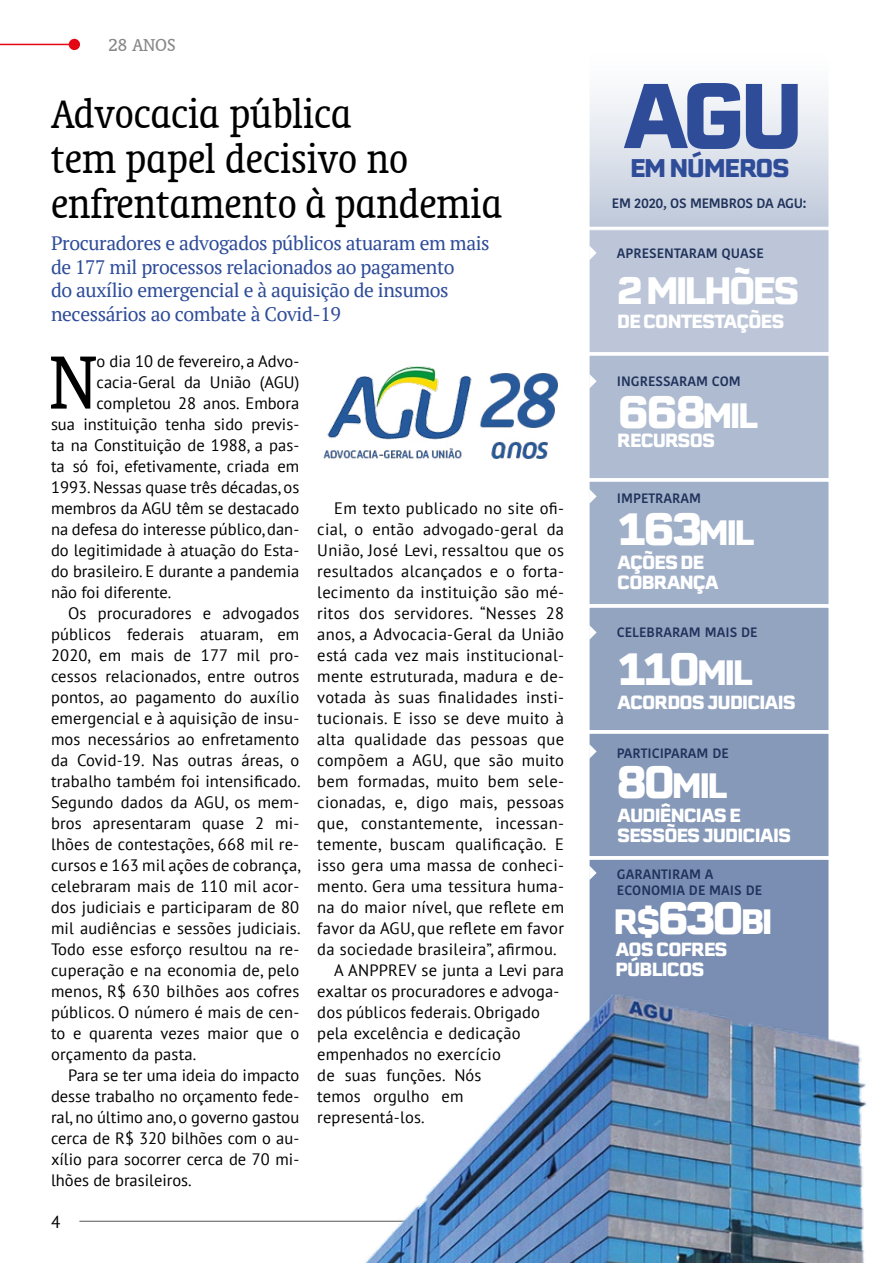
<style>
.page{position:relative;width:893px;height:1263px;background:#fff}
.page>*{position:absolute;margin:0;border:0;box-sizing:border-box;transform-origin:0 0}
.t1{font:700 90px "Erbaum";color:#2f4c99}
.Capitular{font:condensed 85.8px "Oranda BT";color:#000}
.Titulo{font:condensed 45px/45px "Oranda BT";color:#000}
.t2{font:700 44.4px "Erbaum";letter-spacing:-.1em;color:#fff}
.t3{font:700 37.5px "Erbaum";letter-spacing:-.11em;color:#fff}
.t4{font:700 34.65px "Erbaum";color:#fff}
.t5{font:700 25.05px "Erbaum";letter-spacing:-.08em;color:#2f4c99}
.Sutia{font:19.5px/23.4px "PT Serif";letter-spacing:-.02em;color:#2e4c99}
.editoria{font:19.5px "Oranda BT";color:#878787}
.t6{font:700 18.75px/20px "Erbaum";letter-spacing:-.08em;color:#fff}
.t7{font:17.1px "PT Sans";color:#000}
.Paragrafo{font:16.5px/21px "PT Sans";letter-spacing:.01em;color:#000}
.Capitular-2{font:16.5px "PT Sans";color:#000}
.t8{font:600 13.65px/16.4px "Kohinoor Devanagari";color:#20325b}
.t9{font:600 13.65px "Kohinoor Devanagari";letter-spacing:-.02em;color:#20325b}
.s1{font-size:34.65px}
.s2{font-size:44.4px}
</style>
<div class="page">
<hr style="left:79px;top:1221px;width:756px;height:1px;background:#575756">
<div style="left:588px;top:228px;width:242px;height:126px;background:#bcc6d8"></div>
<div style="left:587px;top:226px;width:245px;height:130px;border:4px solid #fff"></div>
<svg style="left:587px;top:93px;width:245px;height:137px"></svg>
<div style="left:588px;top:354px;width:242px;height:126px;background:#aebbd0"></div>
<div style="left:587px;top:352px;width:245px;height:130px;border:4px solid #fff"></div>
<div style="left:588px;top:480px;width:242px;height:126px;background:#a1b0c9"></div>
<div style="left:587px;top:478px;width:245px;height:130px;border:4px solid #fff"></div>
<div style="left:588px;top:606px;width:242px;height:126px;background:#93a4c1"></div>
<div style="left:587px;top:604px;width:245px;height:130px;border:4px solid #fff"></div>
<div style="left:588px;top:732px;width:242px;height:126px;background:#8699b9"></div>
<div style="left:587px;top:730px;width:245px;height:130px;border:4px solid #fff"></div>
<div style="left:587px;top:856px;width:245px;height:129px;background:#798eb2"></div>
<svg style="left:589px;top:245px;width:8px;height:15px"></svg>
<svg style="left:589px;top:374px;width:8px;height:15px"></svg>
<svg style="left:589px;top:489px;width:8px;height:15px"></svg>
<svg style="left:589px;top:625px;width:8px;height:15px"></svg>
<svg style="left:589px;top:744px;width:8px;height:15px"></svg>
<svg style="left:589px;top:865px;width:8px;height:15px"></svg>
<hr style="left:0;top:44px;width:74px;height:1px;background:#e30613">
<div style="left:69px;top:39px;width:11px;height:11px;background:#e30613;border-radius:50%"></div>
<img style="left:314px;top:985px;width:553px;height:278px">
<img style="left:323px;top:366px;width:235px;height:93px">
<p class="editoria" style="left:108px;top:34px;width:69px">28 ANOS</p>
<p class="Titulo" style="left:51px;top:91px;width:453px">Advocacia pública<br>tem papel decisivo no enfrentamento à pandemia</p>
<p class="Sutia" style="left:51px;top:232px;width:440px">Procuradores e advogados públicos atuaram em mais de 177 mil processos relacionados ao pagamento<br>do auxílio emergencial e à aquisição de insumos necessários ao combate à Covid-19</p>
<p class="Capitular" style="left:49px;top:333px;width:49px">N</p>
<p class="Capitular-2" style="left:97px;top:350px;width:204px">o dia 10 de fevereiro, a Advo-</p>
<p class="Capitular-2" style="left:97px;top:371px;width:204px">cacia-Geral da União (AGU)</p>
<p class="Capitular-2" style="left:97px;top:392px;width:204px">completou 28 anos. Embora</p>
<p class="Capitular-2" style="left:51px;top:413px;width:250px">sua instituição tenha sido previs-</p>
<p class="Capitular-2" style="left:51px;top:434px;width:250px">ta na Constituição de 1988, a pas-</p>
<p class="Capitular-2" style="left:51px;top:455px;width:250px">ta só foi, efetivamente, criada em</p>
<p class="Capitular-2" style="left:51px;top:476px;width:250px">1993. Nessas quase três décadas, os</p>
<p class="Capitular-2" style="left:51px;top:497px;width:250px">membros da AGU têm se destacado</p>
<p class="Capitular-2" style="left:51px;top:518px;width:250px">na defesa do interesse público, dan-</p>
<p class="Capitular-2" style="left:51px;top:539px;width:250px">do legitimidade à atuação do Esta-</p>
<p class="Capitular-2" style="left:51px;top:560px;width:250px">do brasileiro. E durante a pandemia</p>
<p class="Capitular-2" style="left:51px;top:581px;width:122px">não foi diferente.</p>
<p class="Paragrafo" style="left:51px;top:602px;width:251px;text-indent:17px">Os procuradores e advogados públicos federais atuaram, em<br>2020, em mais de 177 mil pro&shy;cessos relacionados, entre outros pontos, ao pagamento do auxílio emergencial e à aquisição de insu&shy;mos necessários ao enfretamento da Covid-19. Nas outras áreas, o trabalho também foi intensificado.<br>Segundo dados da AGU, os mem&shy;bros apresentaram quase 2 mi&shy;lhões de contestações, 668 mil re&shy;cursos e 163 mil ações de cobrança, celebraram mais de 110 mil acor&shy;dos judiciais e participaram de 80 mil audiências e sessões judiciais.<br>Todo esse esforço resultou na re&shy;cuperação e na economia de, pelo menos, R$ 630 bilhões aos cofres públicos. O número é mais de cen&shy;to e quarenta vezes maior que o orçamento da pasta.</p>
<p class="Paragrafo" style="left:51px;top:1064px;width:250px;text-align:justify;text-indent:17px">Para se ter uma ideia do impacto desse trabalho no orçamento fede&shy;ral, no último ano, o governo gastou cerca de R$ 320 bilhões com o au&shy;xílio para socorrer cerca de 70 mi&shy;lhões de brasileiros.</p>
<p class="t7" style="left:51px;top:1211px;width:11px">4</p>
<p class="Paragrafo" style="left:317px;top:497px;width:248px;text-align:justify;text-indent:17px">Em texto publicado no site ofi&shy;cial, o então advogado-geral da União, José Levi, ressaltou que os resultados alcançados e o forta&shy;lecimento da instituição são mé&shy;ritos dos servidores. “Nesses 28 anos, a Advocacia-Geral da União está cada vez mais institucional&shy;mente estruturada, madura e de&shy;votada às suas finalidades insti&shy;tucionais. E isso se deve muito à alta qualidade das pessoas que compõem a AGU, que são muito bem formadas, muito bem sele&shy;cionadas, e, digo mais, pessoas que, constantemente, incessan&shy;temente, buscam qualificação. E isso gera uma massa de conheci&shy;mento. Gera uma tessitura huma&shy;na do maior nível, que reflete em favor da AGU, que reflete em favor da sociedade brasileira”, afirmou.</p>
<p class="Paragrafo" style="left:317px;top:959px;width:248px;text-indent:17px">A ANPPREV se junta a Levi para exaltar os procuradores e advoga&shy;dos públicos federais. Obrigado pela excelência e dedicação empenhados no exercício<br>de suas funções. Nós<br>temos orgulho em representá-los.</p>
<p class="t1" style="left:620px;top:51px;width:186px">AGU</p>
<p class="t5" style="left:630px;top:150px;width:162px">EM NÚMEROS</p>
<p class="t9" style="left:612px;top:195px;width:196px">EM 2020, OS MEMBROS DA AGU:</p>
<p class="t8" style="left:617px;top:245px;width:148px">APRESENTARAM QUASE</p>
<p class="t3" style="left:617px;top:264px;width:185px">2 MILHÕES</p>
<p class="t6" style="left:617px;top:311px;width:169px">DE CONTESTAÇÕES</p>
<p class="t8" style="left:617px;top:373px;width:125px">INGRESSARAM COM</p>
<p class="t2" style="left:617px;top:380px;width:143px">668<span class="s1">MIL</span></p>
<p class="t6" style="left:617px;top:430px;width:100px">RECURSOS</p>
<p class="t8" style="left:617px;top:490px;width:86px">IMPETRARAM</p>
<p class="t2" style="left:617px;top:498px;width:140px">163<span class="s1">MIL</span></p>
<p class="t6" style="left:617px;top:552px;width:104px">AÇÕES DE<br>COBRANÇA</p>
<p class="t8" style="left:617px;top:624px;width:142px">CELEBRARAM MAIS DE</p>
<p class="t2" style="left:617px;top:637px;width:138px">110<span class="s1">MIL</span></p>
<p class="t6" style="left:617px;top:692px;width:181px">ACORDOS JUDICIAIS</p>
<p class="t8" style="left:617px;top:745px;width:114px">PARTICIPARAM DE</p>
<p class="t4" style="left:617px;top:761px;width:113px"><span class="s2">80</span>MIL</p>
<p class="t6" style="left:617px;top:806px;width:176px">AUDIÊNCIAS E<br>SESSÕES JUDICIAIS</p>
<p class="t8" style="left:617px;top:866px;width:147px">GARANTIRAM A<br>ECONOMIA DE MAIS DE</p>
<p class="t4" style="left:613px;top:896px;width:162px">R$<span class="s2">630</span>BI</p>
<p class="t6" style="left:615px;top:939px;width:114px">AOS COFRES<br>PÚBLICOS</p>
</div>
